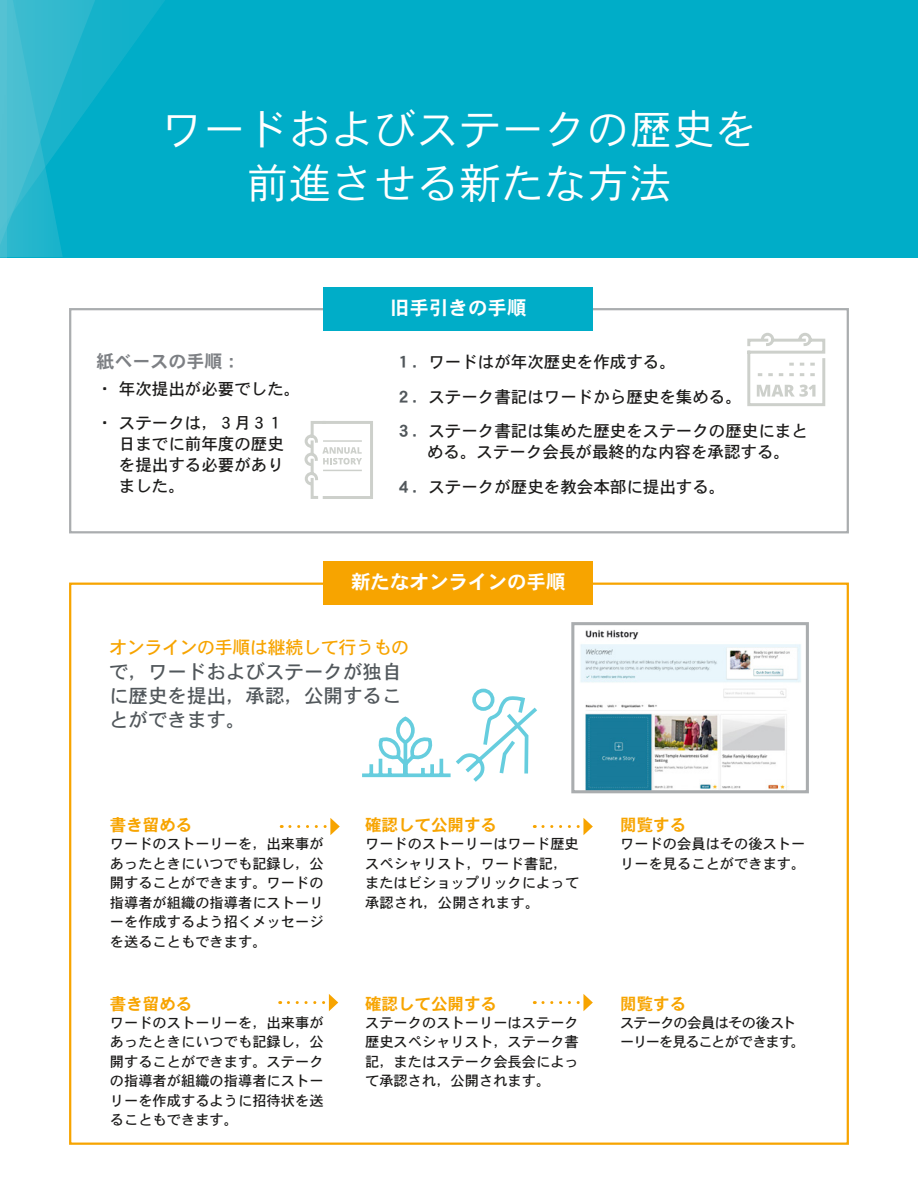
<style>
.page{position:relative;width:918px;height:1188px;background:#fff}
.page>*{position:absolute;margin:0;border:0;box-sizing:border-box;transform-origin:0 0}
.t1{font:42px/54px "Heisei Kaku Go Std W3";letter-spacing:.015em;color:#fff;text-align:center}
.copy-large{font:19.5px/24px "Heisei Kaku Go Std W5";color:#51575b;text-align:justify}
.H2_Unit_History{font:19.5px "Heisei Kaku Go Std W7";color:#fff}
.copy-large-2{font:18px "Heisei Kaku Go Std W5";letter-spacing:-.02em;color:#f7a400}
.Subhead_grey{font:18px "Heisei Kaku Go Std W7";color:#7d8084}
.Numbers{font:16.5px/21px "Heisei Kaku Go Std W5";color:#1c1b1a}
.Bullets{font:16.5px/21px "Heisei Kaku Go Std W5";color:#1c1b1a;text-align:justify}
.Semi-bold_yellow{font:16.5px "Heisei Kaku Go Std W7";color:#f7a400}
.Online_process_copy{font:14.25px/19.5px "Heisei Kaku Go Std W5";color:#1c1b1a;text-align:justify}
.Online_process_copy-2{font:14.25px/19.5px "Heisei Kaku Go Std W5";letter-spacing:-.06em;color:#1c1b1a}
.s1{font-family:"Heisei Kaku Go Std W7";color:#51575b}
</style>
<div class="page">
<div style="left:69px;top:308px;width:780px;height:225px;border:2px solid #aaadaf"></div>
<div style="left:0;top:0;width:918px;height:257px;background:#00adc8"></div>
<div style="left:323px;top:288px;width:270px;height:43px;background:#00adc8"></div>
<div style="left:323px;top:562px;width:270px;height:43px;background:#f7a400"></div>
<svg style="left:290px;top:818px;width:50px;height:17px"></svg>
<svg style="left:543px;top:818px;width:50px;height:17px"></svg>
<svg style="left:288px;top:994px;width:50px;height:17px"></svg>
<svg style="left:543px;top:994px;width:50px;height:17px"></svg>
<img style="left:580px;top:630px;width:221px;height:159px">
<div style="left:571px;top:622px;width:238px;height:171px;border:3px solid #aaadaf"></div>
<svg style="left:747px;top:333px;width:79px;height:73px"></svg>
<svg style="left:304px;top:421px;width:69px;height:78px"></svg>
<hr style="left:323px;top:470px;width:39px;height:1px;background:#c8cbc6">
<hr style="left:323px;top:440px;width:39px;height:2px;background:#c8cbc6">
<svg style="left:7px;top:0;width:158px;height:257px"></svg>
<svg style="left:0;top:0;width:7px;height:257px;background:#51c1d2"></svg>
<svg style="left:362px;top:688px;width:175px;height:94px"></svg>
<h1 class="t1" style="left:161px;top:102px;width:598px">ワードおよびステークの歴史を前進させる新たな方法</h1>
<p class="Subhead_grey" style="left:96px;top:351px;width:145px">紙ベースの手順：</p>
<p class="Bullets" style="left:96px;top:378px;width:205px">・ 年次提出が必要でした。</p>
<p class="Bullets" style="left:119px;top:413px;width:166px;text-indent:-22px">・ ステークは，３月３１日までに前年度の歴史を提出する必要がありました。</p>
<p class="H2_Unit_History" style="left:390px;top:296px;width:138px">旧手引きの手順</p>
<p class="Numbers" style="left:395px;top:352px;width:282px"><span class="s1">１．</span>ワードはが年次歴史を作成する。</p>
<p class="Numbers" style="left:395px;top:386px;width:348px"><span class="s1">２．</span>ステーク書記はワードから歴史を集める。</p>
<p class="Numbers" style="left:427px;top:421px;width:382px;text-indent:-32px"><span class="s1">３．</span>ステーク書記は集めた歴史をステークの歴史にまとめる。ステーク会長が最終的な内容を承認する。</p>
<p class="Numbers" style="left:395px;top:476px;width:331px"><span class="s1">４．</span>ステークが歴史を教会本部に提出する。</p>
<p class="H2_Unit_History" style="left:351px;top:570px;width:216px">新たなオンラインの手順</p>
<p class="copy-large-2" style="left:109px;top:637px;width:302px">オンラインの手順は継続して行うもの</p>
<p class="copy-large" style="left:109px;top:660px;width:294px">で，ワードおよびステークが独自に歴史を提出，承認，公開することができます。</p>
<p class="Semi-bold_yellow" style="left:110px;top:815px;width:84px">書き留める</p>
<p class="Online_process_copy" style="left:110px;top:834px;width:215px">ワードのストーリーを，出来事があったときにいつでも記録し，公開することができます。ワードの指導者が組織の指導者にストーリーを作成するよう招くメッセージを送ることもできます。</p>
<p class="Semi-bold_yellow" style="left:110px;top:994px;width:84px">書き留める</p>
<p class="Online_process_copy" style="left:110px;top:1013px;width:215px">ワードのストーリーを，出来事があったときにいつでも記録し，公開することができます。ステークの指導者が組織の指導者にストーリーを作成するように招待状を送ることもできます。</p>
<p class="Semi-bold_yellow" style="left:365px;top:815px;width:133px">確認して公開する</p>
<p class="Online_process_copy" style="left:365px;top:834px;width:216px;text-align:left">ワードのストーリーはワード歴史スペシャリスト，ワード書記，またはビショップリックによって承認され，公開されます。</p>
<p class="Semi-bold_yellow" style="left:365px;top:994px;width:133px">確認して公開する</p>
<p class="Online_process_copy" style="left:365px;top:1013px;width:215px">ステークのストーリーはステーク歴史スペシャリスト，ステーク書記，またはステーク会長会によって承認され，公開されます。</p>
<p class="Semi-bold_yellow" style="left:620px;top:815px;width:67px">閲覧する</p>
<p class="Online_process_copy" style="left:620px;top:834px;width:187px">ワードの会員はその後ストーリーを見ることができます。</p>
<p class="Semi-bold_yellow" style="left:620px;top:994px;width:67px">閲覧する</p>
<p class="Online_process_copy-2" style="left:620px;top:1013px;width:186px">ステークの会員はその後ストーリーを見ることができます。</p>
</div>
